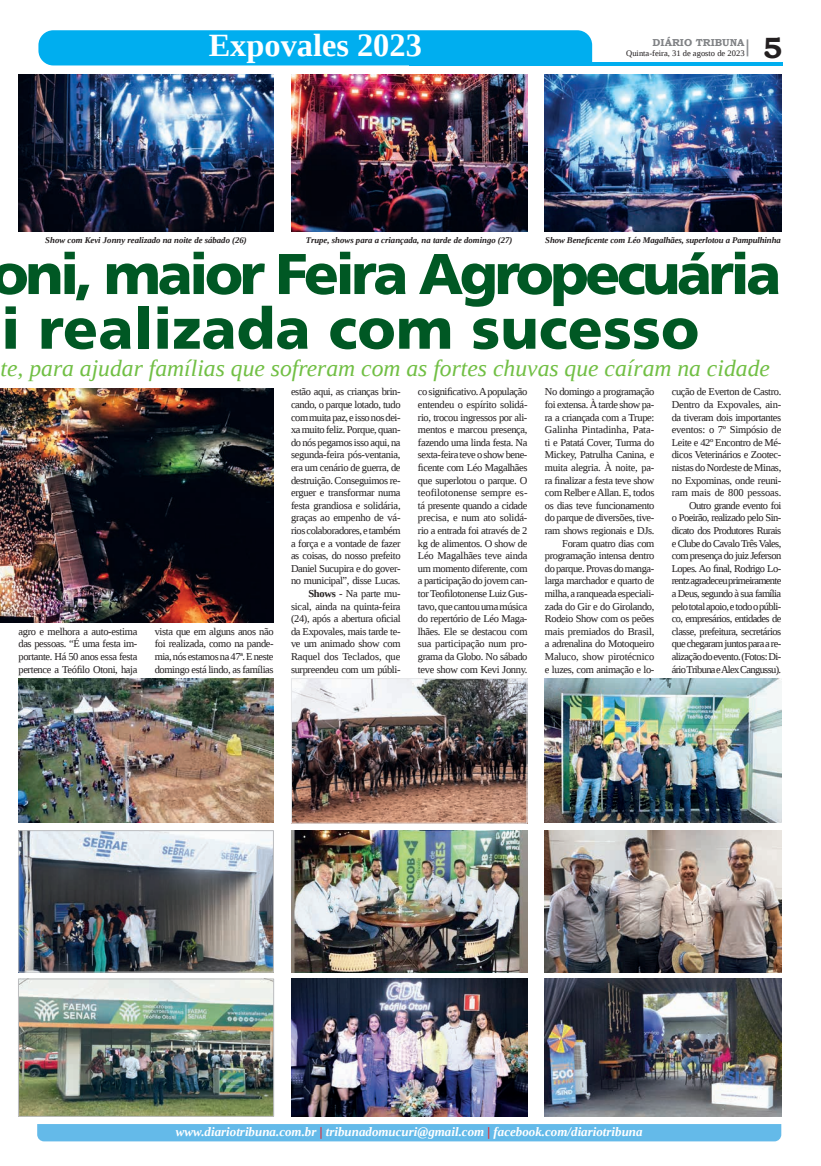
<style>
.page{position:relative;width:821px;height:1166px;background:#fff}
.page>*{position:absolute;margin:0;border:0;box-sizing:border-box;transform-origin:0 0}
.t1{font:900 57.31px/54.7px "Frutiger LT Std";letter-spacing:-.06em;color:#005824}
.t2{font:700 32.38px "Liberation Serif";color:#fff}
.t3{font:700 29.31px "Bookman Old Style";color:#231f20}
.t4{font:italic 23.62px "Liberation Serif";color:#71bf44}
.t5{font:italic 700 12.95px "Liberation Serif";color:#fff}
.t6{font:10.5px/12.6px "Liberation Serif";letter-spacing:-.035em;color:#231f20;text-align:justify}
.t7{font:10.5px/12.6px "Liberation Serif";letter-spacing:-.055em;color:#231f20;text-align:right}
.t8{font:700 10.06px "Bookman Old Style";color:#808285}
.t9{font:italic 700 8.75px "Liberation Serif";color:#231f20}
.t10{font:8.4px "Liberation Serif";color:#231f20}
.s1{font-weight:700}
.s2{color:#ee1d23}
</style>
<div class="page">
<hr style="left:409px;top:62px;width:374px;height:3px;background:#00aeef">
<div style="left:38px;top:30px;width:554px;height:35px;background:#00aeef"></div>
<svg style="left:747px;top:39px;width:1px;height:17px"></svg>
<div style="left:37px;top:1124px;width:744px;height:17px;background:#64bae9"></div>
<img style="left:291px;top:74px;width:236px;height:158px">
<img style="left:18px;top:74px;width:256px;height:158px">
<img style="left:545px;top:74px;width:236px;height:158px">
<img style="left:0;top:388px;width:274px;height:235px">
<img style="left:18px;top:678px;width:256px;height:145px">
<img style="left:293px;top:680px;width:232px;height:141px">
<div style="left:291px;top:678px;width:236px;height:145px;border:1px solid #e6e7e9"></div>
<img style="left:545px;top:678px;width:236px;height:145px">
<img style="left:20px;top:832px;width:252px;height:138px">
<div style="left:18px;top:830px;width:256px;height:142px;border:1px solid #bcbdc0"></div>
<img style="left:291px;top:830px;width:236px;height:142px">
<img style="left:545px;top:830px;width:236px;height:142px">
<img style="left:20px;top:981px;width:252px;height:133px">
<div style="left:18px;top:979px;width:256px;height:137px;border:1px solid #bcbdc0"></div>
<img style="left:545px;top:979px;width:236px;height:137px">
<img style="left:291px;top:979px;width:236px;height:137px">
<h2 class="t2" style="left:209px;top:24px;width:215px">Expovales 2023</h2>
<p class="t8" style="left:653px;top:35px;width:93px">DIÁRIO TRIBUNA</p>
<p class="t10" style="left:626px;top:48px;width:120px">Quinta-feira, 31 de agosto de 2023</p>
<h3 class="t3" style="left:763px;top:27px;width:21px">5</h3>
<p class="t9" style="left:45px;top:235px;width:203px">Show com Kevi Jonny realizado na noite de sábado (26)</p>
<p class="t9" style="left:306px;top:235px;width:208px">Trupe, shows para a criançada, na tarde de domingo (27)</p>
<p class="t9" style="left:545px;top:235px;width:237px">Show Beneficente com Léo Magalhães, superlotou a Pampulhinha</p>
<h1 class="t1" style="left:-10px;top:246px;width:792px">oni, maior Feira Agropecuária i realizada com sucesso</h1>
<p class="t6" style="left:291px;top:385px;width:111px;text-align:right">estão aqui, as crianças brin&shy;cando, o parque lotado, tudo com muita paz, e isso nos dei&shy;xa muito feliz. Porque, quan&shy;do nós pegamos isso aqui, na segunda-feira pós-ventania, era um cenário de guerra, de destruição. Conseguimos re&shy;erguer e transformar numa festa grandiosa e solidária, graças ao empenho de vá&shy;rios colaboradores, e também a força e a vontade de fazer as coisas, do nosso prefeito<br>Daniel Sucupira e do gover&shy;no municipal”, disse Lucas.<br><span class="s1">Shows</span> - Na parte mu&shy;sical, ainda na quinta-feira (24), após a abertura oficial da Expovales, mais tarde te&shy;ve um animado show com<br>Raquel dos Teclados, que surpreendeu com um públi-</p>
<p class="t6" style="left:418px;top:385px;width:111px">co significativo. A população entendeu o espírito solidá&shy;rio, trocou ingressos por ali&shy;mentos e marcou presença, fazendo uma linda festa. Na sexta-feira teve o show bene&shy;ficente com Léo Magalhães que superlotou o parque. O teofilotonense sempre es&shy;tá presente quando a cidade precisa, e num ato solidá&shy;rio a entrada foi através de 2 kg de alimentos. O show de Léo Magalhães teve ainda um momento diferente, com a participação do jovem can&shy;tor Teofilotonense Luiz Gus&shy;tavo, que cantou uma música do repertório de Léo Maga&shy;lhães. Ele se destacou com sua participação num pro&shy;grama da Globo. No sábado teve show com Kevi Jonny.</p>
<p class="t6" style="left:545px;top:385px;width:111px;text-align:right">No domingo a programação foi extensa. À tarde show pa&shy;ra a criançada com a Trupe:<br>Galinha Pintadinha, Pata&shy;ti e Patatá Cover, Turma do<br>Mickey, Patrulha Canina, e muita alegria. À noite, pa&shy;ra finalizar a festa teve show com Relber e Allan. E, todos os dias teve funcionamento do parque de diversões, tive&shy;ram shows regionais e DJs.<br>Foram quatro dias com programação intensa dentro do parque. Provas do manga&shy;larga marchador e quarto de milha, a ranqueada especiali&shy;zada do Gir e do Girolando,<br>Rodeio Show com os peões mais premiados do Brasil, a adrenalina do Motoqueiro<br>Maluco, show pirotécnico e luzes, com animação e lo-</p>
<p class="t7" style="left:672px;top:385px;width:111px">cução de Everton de Castro.<br>Dentro da Expovales, ain&shy;da tiveram dois importantes eventos: o 7º Simpósio de<br>Leite e 42º Encontro de Mé&shy;dicos Veterinários e Zootec&shy;nistas do Nordeste de Minas, no Expominas, onde reuni&shy;ram mais de 800 pessoas.<br>Outro grande evento foi<br>o Poeirão, realizado pelo Sin&shy;dicato dos Produtores Rurais e Clube do Cavalo Três Vales, com presença do juiz Jeferson<br>Lopes. Ao final, Rodrigo Lo&shy;rentz agradeceu primeiramente a Deus, segundo à sua família pelo total apoio, e todo o públi&shy;co, empresários, entidades de classe, prefeitura, secretários que chegaram juntos para a re&shy;alização do evento. (Fotos: Di&shy;ário Tribuna e Alex Cangussu).</p>
<h3 class="t4" style="left:1px;top:353px;width:771px">te, para ajudar famílias que sofreram com as fortes chuvas que caíram na cidade</h3>
<p class="t6" style="left:18px;top:625px;width:120px">agro e melhora a auto-estima das pessoas. “É uma festa im&shy;portante. Há 50 anos essa festa pertence a Teófilo Otoni, haja</p>
<p class="t6" style="left:155px;top:625px;width:120px">vista que em alguns anos não foi realizada, como na pande&shy;mia, nós estamos na 47ª. E neste domingo está lindo, as famílias</p>
<p class="t5" style="left:176px;top:1123px;width:468px">www.diariotribuna.com.br <span class="s2">|</span> tribunadomucuri@gmail.com <span class="s2">|</span> facebook.com/diariotribuna</p>
</div>
